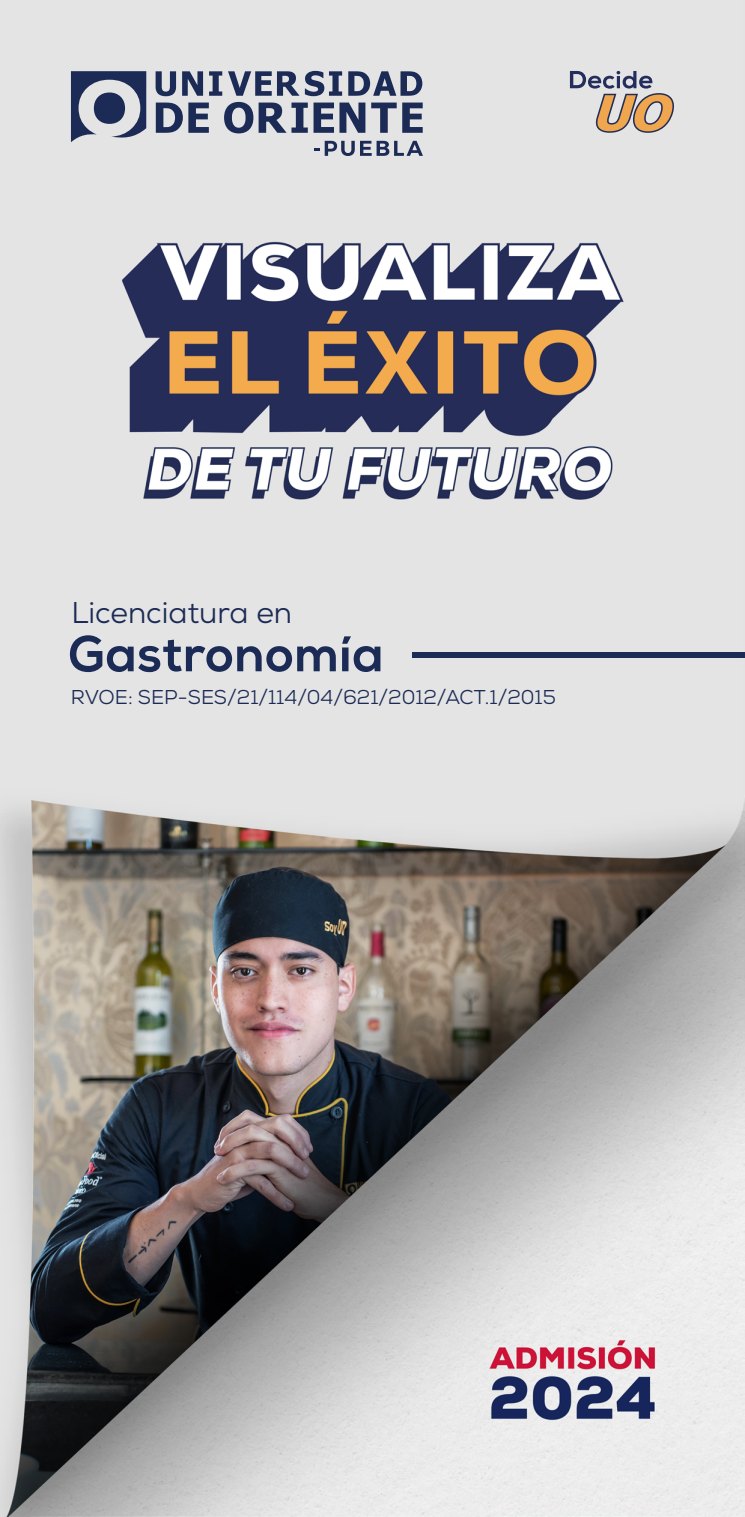
<style>
.page{position:relative;width:745px;height:1517px;background:#fff}
.page>*{position:absolute;margin:0;border:0;box-sizing:border-box;transform-origin:0 0}
.t1{font:800 50px "Nexa";color:#1b2b55}
.t2{font:30px "Nexa";color:#1b2b55}
.t3{font:20px "Nexa";color:#1b2b55}
</style>
<div class="page">
<img style="left:0;top:0;width:744px;height:1517px">
<svg style="left:569px;top:70px;width:105px;height:63px;background:#c4b5aa"></svg>
<svg style="left:156px;top:102px;width:266px;height:31px;background:#7e869b"></svg>
<svg style="left:71px;top:71px;width:75px;height:71px;background:#788197"></svg>
<svg style="left:155px;top:71px;width:267px;height:25px;background:#7f879c"></svg>
<svg style="left:314px;top:141px;width:40px;height:15px"></svg>
<svg style="left:360px;top:141px;width:62px;height:15px"></svg>
<div style="left:412px;top:652px;width:332px;height:5px;background:#1b2b55"></div>
<p class="t2" style="left:71px;top:593px;width:222px">Licenciatura en</p>
<p class="t1" style="left:68px;top:623px;width:317px">Gastronomía</p>
<p class="t3" style="left:71px;top:684px;width:486px">RVOE: SEP-SES/21/114/04/621/2012/ACT.1/2015</p>
</div>
